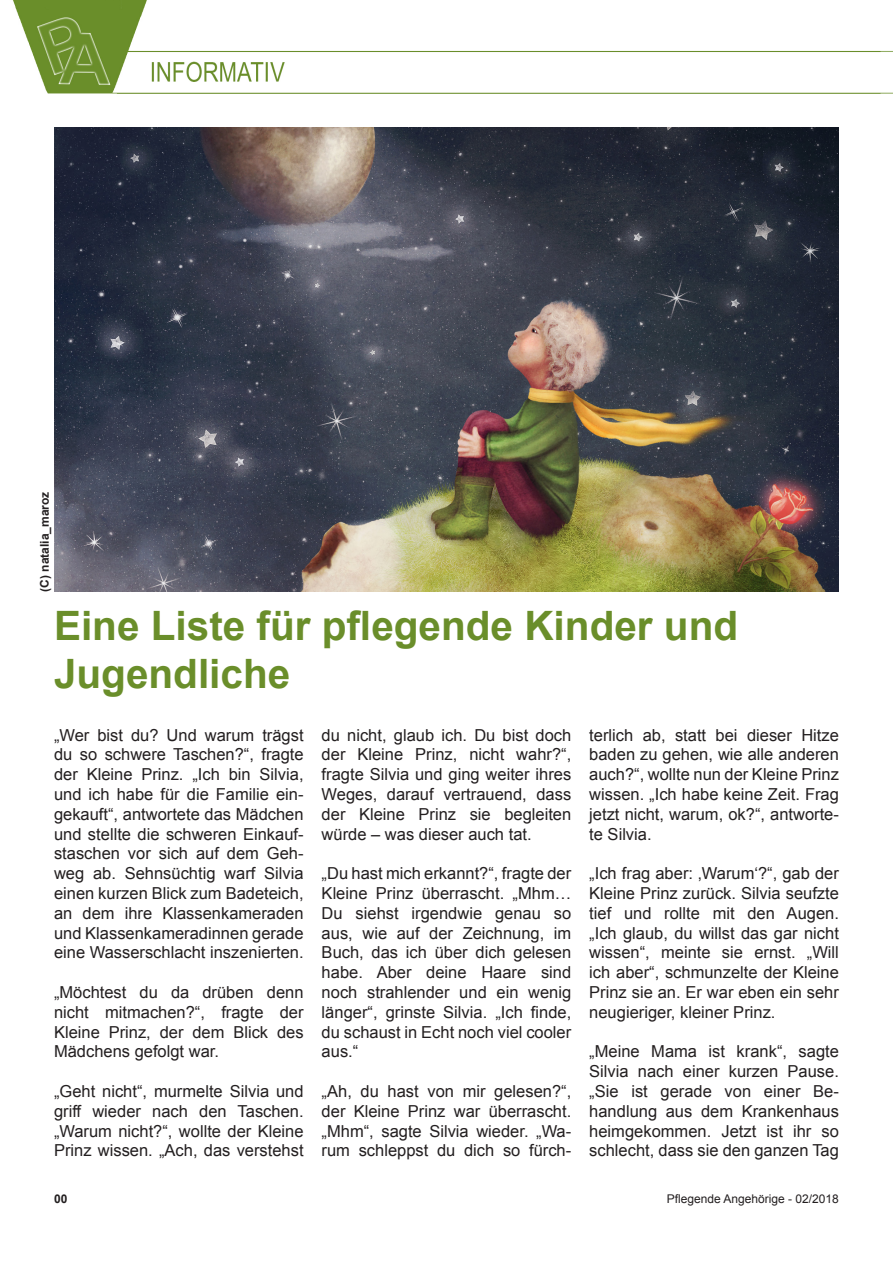
<style>
.page{position:relative;width:893px;height:1263px;background:#fff}
.page>*{position:absolute;margin:0;border:0;box-sizing:border-box;transform-origin:0 0}
.t1{font:700 40.5px/48.6px "Arial";color:#6a8e2a}
.t2{font:16.5px/19.8px "Arial";color:#231f20;text-align:justify}
.t3{font:12px "Arial";color:#231f20}
.t4{font:700 12px "Arial";color:#231f20}
</style>
<div class="page">
<img style="left:13px;top:0;width:880px;height:128px">
<img style="left:54px;top:128px;width:785px;height:464px">
<p class="t4" style="left:37px;top:592px;width:102px;rotate:-90deg">(C) natalia_maroz</p>
<h1 class="t1" style="left:54px;top:603px;width:686px">Eine Liste für pflegende Kinder und<br>Jugendliche</h1>
<p class="t2" style="left:54px;top:725px;width:251px">„Wer bist du? Und warum trägst du so schwere Taschen?“, fragte der Kleine Prinz. „Ich bin Silvia, und ich habe für die Familie ein&shy;gekauft“, antwortete das Mädchen und stellte die schweren Einkauf&shy;staschen vor sich auf dem Geh&shy;weg ab. Sehnsüchtig warf Silvia einen kurzen Blick zum Badeteich, an dem ihre Klassenkameraden und Klassenkameradinnen gerade eine Wasserschlacht inszenierten.</p>
<p class="t2" style="left:54px;top:982px;width:251px">„Möchtest du da drüben denn nicht mitmachen?“, fragte der Kleine Prinz, der dem Blick des Mädchens gefolgt war.</p>
<p class="t2" style="left:54px;top:1081px;width:251px">„Geht nicht“, murmelte Silvia und griff wieder nach den Taschen. „Warum nicht?“, wollte der Kleine Prinz wissen. „Ach, das verstehst</p>
<p class="t2" style="left:322px;top:725px;width:251px">du nicht, glaub ich. Du bist doch der Kleine Prinz, nicht wahr?“, fragte Silvia und ging weiter ihres Weges, darauf vertrauend, dass der Kleine Prinz sie begleiten würde – was dieser auch tat.</p>
<p class="t2" style="left:322px;top:864px;width:251px">„Du hast mich erkannt?“, fragte der Kleine Prinz überrascht. „Mhm… Du siehst irgendwie genau so aus, wie auf der Zeichnung, im Buch, das ich über dich gelesen habe. Aber deine Haare sind noch strahlender und ein wenig länger“, grinste Silvia. „Ich finde, du schaust in Echt noch viel cooler aus.“</p>
<p class="t2" style="left:322px;top:1081px;width:251px">„Ah, du hast von mir gelesen?“, der Kleine Prinz war überrascht. „Mhm“, sagte Silvia wieder. „Wa&shy;rum schleppst du dich so fürch-</p>
<p class="t2" style="left:589px;top:725px;width:251px">terlich ab, statt bei dieser Hitze baden zu gehen, wie alle anderen auch?“, wollte nun der Kleine Prinz wissen. „Ich habe keine Zeit. Frag jetzt nicht, warum, ok?“, antworte&shy;te Silvia.</p>
<p class="t2" style="left:589px;top:864px;width:251px">„Ich frag aber: ‚Warum‘?“, gab der Kleine Prinz zurück. Silvia seufzte tief und rollte mit den Augen. „Ich glaub, du willst das gar nicht wissen“, meinte sie ernst. „Will ich aber“, schmunzelte der Kleine Prinz sie an. Er war eben ein sehr neugieriger, kleiner Prinz.</p>
<p class="t2" style="left:589px;top:1042px;width:251px">„Meine Mama ist krank“, sagte Silvia nach einer kurzen Pause. „Sie ist gerade von einer Be&shy;handlung aus dem Krankenhaus heimgekommen. Jetzt ist ihr so schlecht, dass sie den ganzen Tag</p>
<p class="t4" style="left:54px;top:1191px;width:15px">00</p>
<p class="t3" style="left:667px;top:1191px;width:174px">Pflegende Angehörige - 02/2018</p>
</div>
